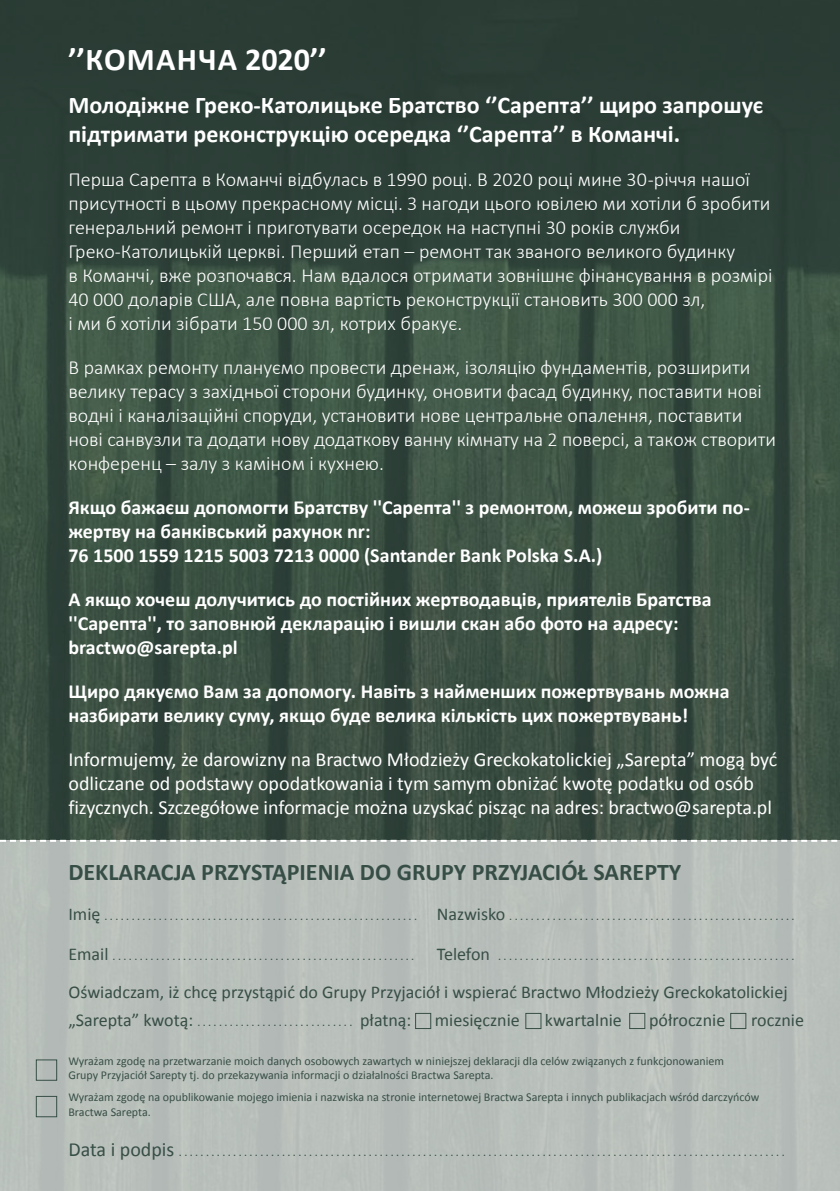
<style>
.page{position:relative;width:840px;height:1191px;background:#fff}
.page>*{position:absolute;margin:0;border:0;box-sizing:border-box;transform-origin:0 0}
.t1{font:700 32px "Calibri";letter-spacing:.04em;color:#fff}
.t2{font:700 24px/28.8px "Calibri";color:#fff}
.t3{font:700 24px "Calibri";color:#374e46}
.t4{font:300 20px/24px "Calibri";color:#fff}
.t5{font:700 20px/24px "Calibri";color:#fff}
.t6{font:20px/24px "Calibri";letter-spacing:-.005em;color:#fff}
.t7{font:18px "Calibri";color:#374e46}
.t8{font:12px/14.4px "Calibri";color:#374e46}
.s1{font-size:18px}
.s2{font-size:20px}
</style>
<div class="page">
<img style="left:0;top:0;width:839px;height:840px">
<div style="left:0;top:840px;width:839px;height:351px;background:#b9bfbb"></div>
<div style="left:415px;top:1013px;width:16px;height:16px;border:1px solid #374e46"></div>
<div style="left:36px;top:1095px;width:21px;height:22px;border:1px solid #374e46"></div>
<div style="left:36px;top:1059px;width:21px;height:21px;border:1px solid #374e46"></div>
<div style="left:525px;top:1013px;width:16px;height:16px;border:1px solid #374e46"></div>
<div style="left:628px;top:1013px;width:17px;height:16px;border:1px solid #374e46"></div>
<div style="left:729px;top:1013px;width:17px;height:16px;border:1px solid #374e46"></div>
<h1 class="t1" style="left:68px;top:39px;width:259px">’’Команча 2020’’</h1>
<h2 class="t2" style="left:68px;top:91px;width:696px">Молодіжне Греко-Католицьке Братство ‘’Сарепта’’ щиро запрошує підтримати реконструкцію осередка ‘’Сарепта’’ в Команчі.</h2>
<p class="t4" style="left:68px;top:167px;width:705px">Перша Сарепта в Команчі відбулась в 1990 році. В 2020 році мине 30 -річчя нашої присутності в цьому прекрасному місці. З нагоди цього ювілею ми хотіли б зробити генеральний ремонт і приготувати осередок на наступні 30 років служби Греко-Католицькій церкві. Перший етап – ремонт так званого великого будинку<br>в Команчі, вже розпочався. Нам вдалося отримати зовнішнє фінансування в розмірі 40 000 доларів США, але повна вартість реконструкції становить 300 000 зл,<br>і ми б хотіли зібрати 150 000 зл, котрих бракує.</p>
<p class="t4" style="left:68px;top:355px;width:708px">В рамках ремонту плануємо провести дренаж, ізоляцію фундаментів, розширити велику терасу з західньої сторони будинку, оновити фасад будинку, поставити нові водні і каналізаційні споруди, установити нове центральне опалення, поставити нові санвузли та додати нову додаткову ванну кімнату на 2 поверсі, а також створити конференц – залу з каміном і кухнею.</p>
<h3 class="t5" style="left:68px;top:495px;width:682px">Якщо бажаєш допомогти Братству ''Сарепта'' з ремонтом, можеш зробити по&shy;жертву на банківський рахунок nr:<br>76 1500 1559 1215 5003 7213 0000 (Santander Bank Polska S.A.)</h3>
<h3 class="t5" style="left:68px;top:587px;width:644px">А якщо хочеш долучитись до постійних жертводавців, приятелів Братства ''Сарепта'', то заповнюй декларацію і вишли скан або фото на адресу: bractwo@sarepta.pl</h3>
<h3 class="t5" style="left:68px;top:679px;width:662px">Щиро дякуємо Вам за допомогу. Навіть з найменших пожертвувань можна назбирати велику суму, якщо буде велика кількість цих пожертвувань!</h3>
<p class="t6" style="left:68px;top:747px;width:710px">Informujemy, że darowizny na Bractwo Młodzieży Greckokatolickiej „Sarepta” mogą być odliczane od podstawy opodatkowania i tym samym obniżać kwotę podatku od osób fizycznych. Szczegółowe informacje można uzyskać pisząc na adres: bractwo@sarepta.pl</p>
<h2 class="t3" style="left:68px;top:856px;width:614px">DEKLARACJA PRZYSTĄPIENIA DO GRUPY PRZYJACIÓŁ SAREPTY</h2>
<p class="t8" style="left:68px;top:909px;width:727px"><span class="s1">Imię</span> .......................................................... <span class="s1">Nazwisko</span> .....................................................</p>
<p class="t8" style="left:68px;top:949px;width:347px"><span class="s1">Email</span> ........................................................</p>
<p class="t8" style="left:436px;top:949px;width:359px"><span class="s1">Telefon</span> .......................................................</p>
<h3 class="t7" style="left:68px;top:980px;width:720px">Oświadczam, iż chcę przystąpić do Grupy Przyjaciół i wspierać Bractwo Młodzieży Greckokatolickiej</h3>
<p class="t8" style="left:68px;top:1015px;width:344px"><span class="s1">„Sarepta” kwotą:</span> ............................. <span class="s1">płatną:</span></p>
<h3 class="t7" style="left:434px;top:1008px;width:86px">miesięcznie</h3>
<h3 class="t7" style="left:544px;top:1008px;width:78px">kwartalnie</h3>
<h3 class="t7" style="left:648px;top:1008px;width:78px">półrocznie</h3>
<h3 class="t7" style="left:750px;top:1008px;width:54px">rocznie</h3>
<p class="t8" style="left:68px;top:1053px;width:656px">Wyrażam zgodę na przetwarzanie moich danych osobowych zawartych w niniejszej deklaracji dla celów związanych z funkcjonowaniem<br>Grupy Przyjaciół Sarepty tj. do przekazywania informacji o działalności Bractwa Sarepta.</p>
<p class="t8" style="left:68px;top:1090px;width:692px">Wyrażam zgodę na opublikowanie mojego imienia i nazwiska na stronie internetowej Bractwa Sarepta i innych publikacjach wśród darczyńców<br>Bractwa Sarepta.</p>
<p class="t8" style="left:68px;top:1144px;width:717px"><span class="s2">Data i podpis</span> ................................................................................................................</p>
</div>
